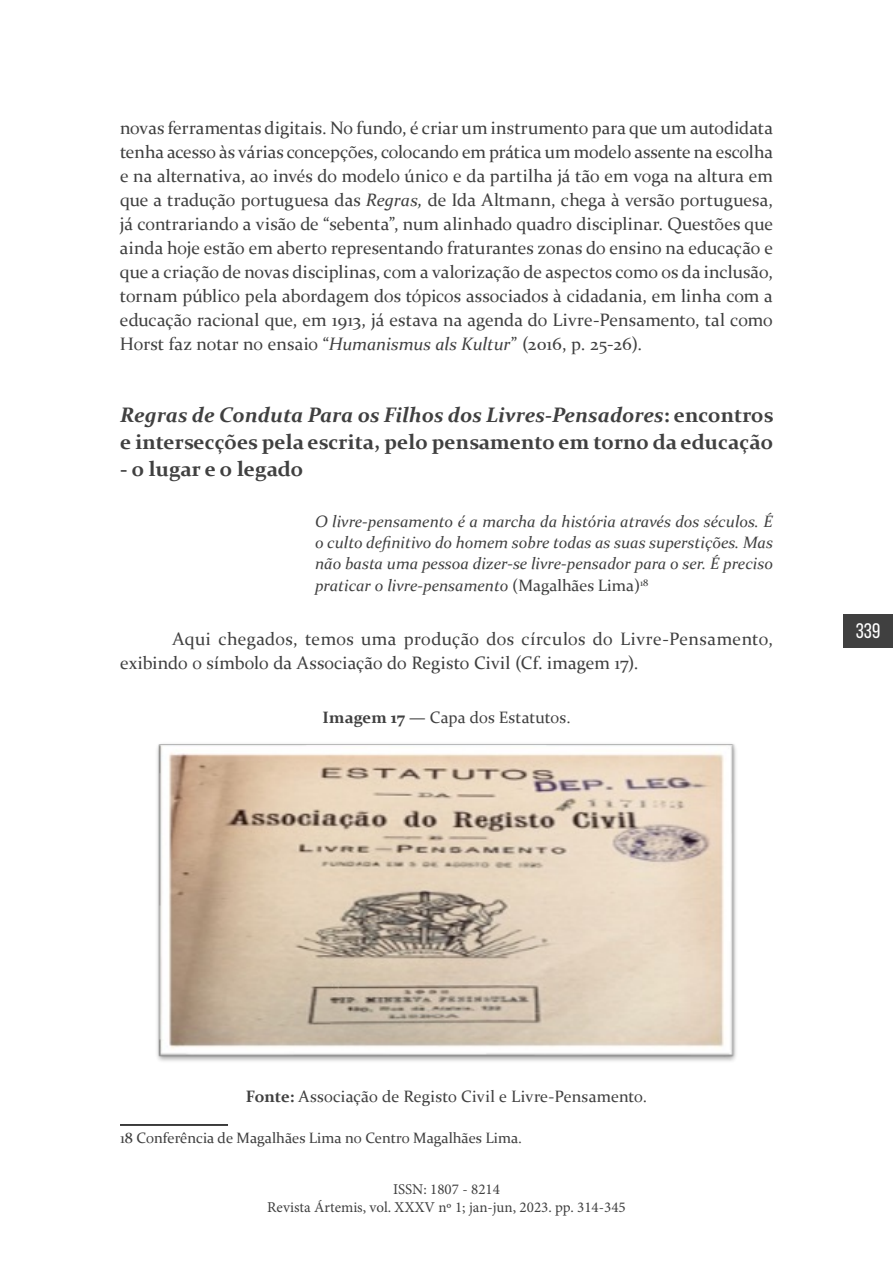
<style>
.page{position:relative;width:893px;height:1263px;background:#fff}
.page>*{position:absolute;margin:0;border:0;box-sizing:border-box;transform-origin:0 0}
.t1{font:700 21px/27px "Constantia";color:#404040}
.t2{font:21px "Bebas Neue";color:#fff}
.t3{font:18px/24px "Constantia";letter-spacing:.01em;color:#404040;text-align:justify}
.t4{font:italic 16.5px/21px "Constantia";color:#404040;text-align:justify}
.t5{font:16.5px "Constantia";letter-spacing:.005em;color:#404040}
.t6{font:15px/18px "Minion Pro";color:#404040;text-align:center}
.t7{font:15px "Constantia";color:#404040}
.s1{font-style:italic}
.s2{font-style:normal}
.s3{font-weight:700}
</style>
<div class="page">
<div style="left:843px;top:615px;width:50px;height:33px;background:#404040"></div>
<img style="left:157px;top:744px;width:579px;height:317px">
<hr style="left:120px;top:1124px;width:108px;height:2px;background:#000">
<p class="t3" style="left:120px;top:115px;width:654px">novas ferramentas digitais. No fundo, é criar um instrumento para que um autodidata tenha acesso às várias concepções, colocando em prática um modelo assente na escolha e na alternativa, ao invés do modelo único e da partilha já tão em voga na altura em que a tradução portuguesa das <span class="s1">Regras,</span> de Ida Altmann, chega à versão portuguesa, já contrariando a visão de “sebenta”, num alinhado quadro disciplinar. Questões que ainda hoje estão em aberto representando fraturantes zonas do ensino na educação e que a criação de novas disciplinas, com a valorização de aspectos como os da inclusão, tornam público pela abordagem dos tópicos associados à cidadania, em linha com a educação racional que, em 1913, já estava na agenda do Livre-Pensamento, tal como Horst faz notar no ensaio “<span class="s1">Humanismus als Kultur</span>” (2016, p. 25-26).</p>
<p class="t1" style="left:120px;top:400px;width:655px"><span class="s1">Regras de Conduta Para os Filhos dos Livres-Pensadores</span>: encontros e intersecções pela escrita, pelo pensamento em torno da educação</p>
<p class="t1" style="left:120px;top:454px;width:185px">- o lugar e o legado</p>
<p class="t4" style="left:315px;top:510px;width:459px">O livre-pensamento é a marcha da história através dos séculos. É o culto definitivo do homem sobre todas as suas superstições. Mas não basta uma pessoa dizer-se livre-pensador para o ser. É preciso</p>
<p class="t4" style="left:315px;top:574px;width:335px">praticar o livre-pensamento <span class="s2">(Magalhães Lima)</span><sup>18</sup></p>
<p class="t3" style="left:120px;top:626px;width:654px;text-indent:53px">Aqui chegados, temos uma produção dos círculos do Livre-Pensamento, exibindo o símbolo da Associação do Registo Civil (Cf. imagem 17).</p>
<p class="t5" style="left:322px;top:706px;width:250px"><span class="s3">Imagem 17</span> — Capa dos Estatutos.</p>
<p class="t2" style="left:856px;top:620px;width:26px">339</p>
<p class="t5" style="left:246px;top:1085px;width:403px"><span class="s3">Fonte:</span> Associação de Registo Civil e Livre-Pensamento.</p>
<p class="t7" style="left:120px;top:1128px;width:404px">18 Conferência de Magalhães Lima no Centro Magalhães Lima.</p>
<p class="t6" style="left:267px;top:1181px;width:360px">ISSN: 1807 - 8214<br>Revista Ártemis, vol. XXXV nº 1; jan-jun, 2023. pp. 314-345</p>
</div>
